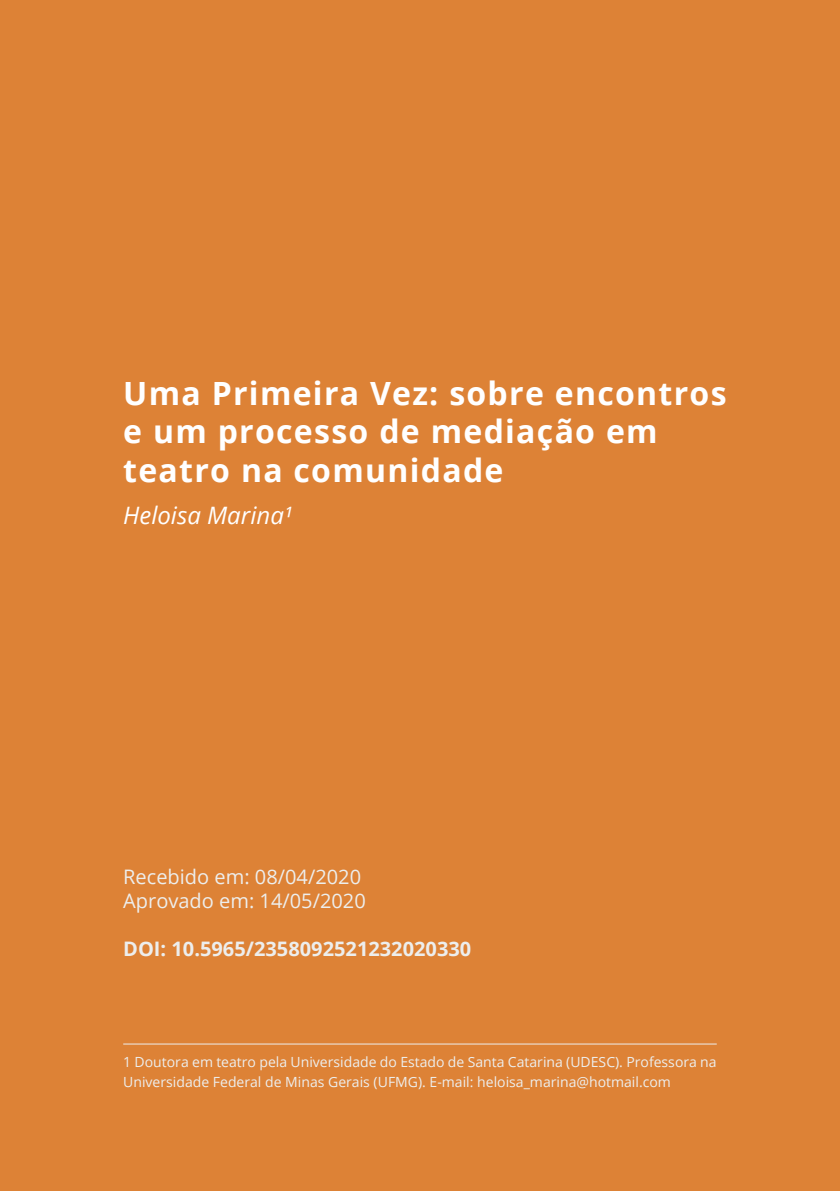
<style>
.page{position:relative;width:840px;height:1191px;background:#fff}
.page>*{position:absolute;margin:0;border:0;box-sizing:border-box;transform-origin:0 0}
.t1{font:700 32px/38.4px "Open Sans";letter-spacing:.04em;color:#fff}
.t2{font:italic 24px "Open Sans";color:#fff}
.t3{font:20px/24px "Open Sans";color:#edeeed}
.t4{font:700 20px "Open Sans";color:#edeeed}
.t5{font:14px/20px "Open Sans";color:#edeeed}
</style>
<div class="page">
<div style="left:0;top:0;width:839px;height:1191px;background:#dd8236"></div>
<hr style="left:123px;top:1043px;width:593px;height:1px;background:#edeeed">
<h1 class="t1" style="left:123px;top:373px;width:604px">Uma Primeira Vez: sobre encontros e um processo de mediação em teatro na comunidade</h1>
<h2 class="t2" style="left:123px;top:499px;width:170px">Heloisa Marina¹</h2>
<h3 class="t3" style="left:123px;top:863px;width:244px">Recebido em: 08/04/2020<br>Aprovado em: 14/05/2020</h3>
<h3 class="t4" style="left:123px;top:934px;width:349px">DOI: 10.5965/2358092521232020330</h3>
<p class="t5" style="left:123px;top:1052px;width:594px">1 Doutora em teatro pela Universidade do Estado de Santa Catarina (UDESC). Professora na<br>Universidade Federal de Minas Gerais (UFMG). E-mail: heloisa_marina@hotmail.com</p>
</div>
